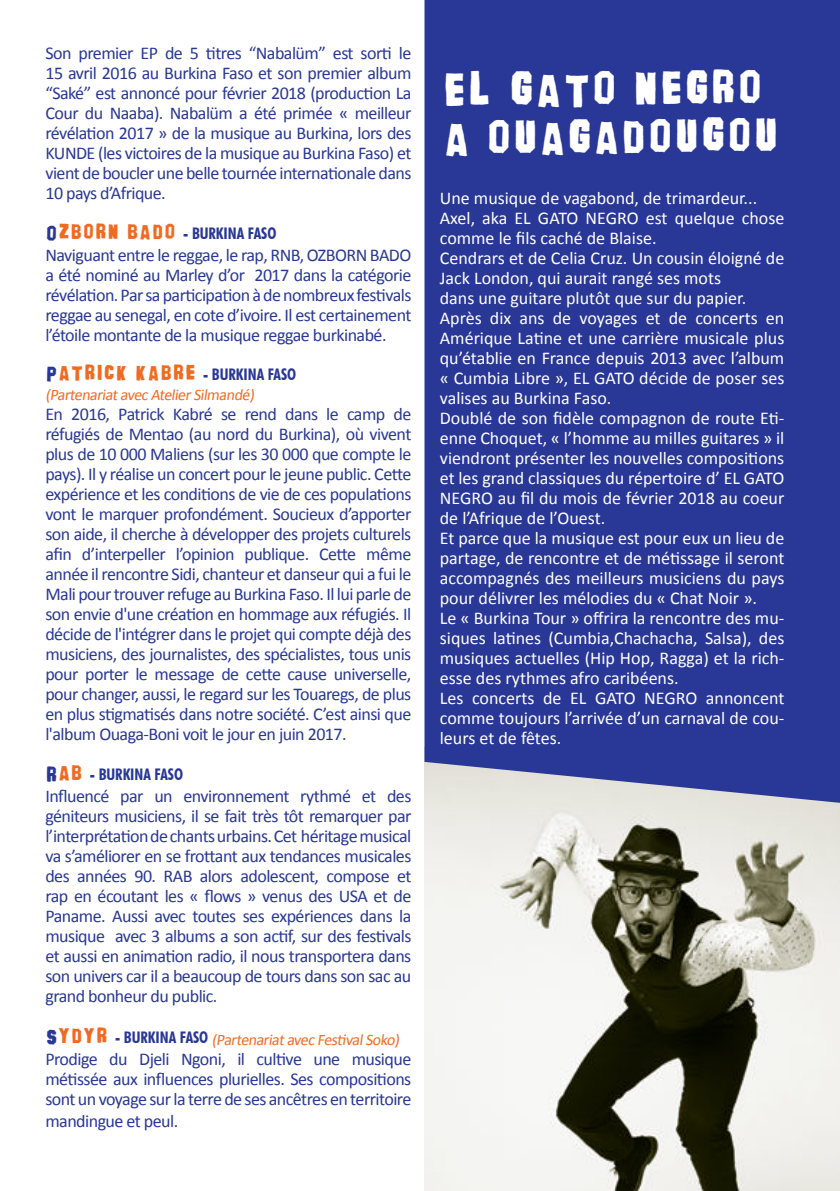
<style>
.page{position:relative;width:840px;height:1191px;background:#fff}
.page>*{position:absolute;margin:0;border:0;box-sizing:border-box;transform-origin:0 0}
.t1{font:40px/47.8px "banhart black";letter-spacing:-.03em;color:#fff}
.t2{font:18px/20px "Calibri";letter-spacing:-.03em;color:#293896;text-align:justify}
.t3{font:18px/20px "Calibri";color:#fff}
.t4{font:16px "Calibri";color:#f06b22}
.t5{font:700 condensed 16px "Futura BT";color:#293896}
.s1{font-family:"banhart black";font-weight:400;font-stretch:normal;font-size:18px}
.s2{font-family:"banhart black";font-weight:400;font-stretch:normal;font-size:18px;color:#f06b22}
.s3{font-family:"banhart black";font-size:18px;color:#293896}
.s4{font-family:"banhart black";font-size:18px}
.s5{font-family:"Futura BT";font-weight:700;font-stretch:condensed;color:#293896}
</style>
<div class="page">
<img style="left:424px;top:803px;width:415px;height:388px">
<svg style="left:424px;top:0;width:415px;height:803px;fill:#293896"></svg>
<p class="t2" style="left:45px;top:43px;width:367px">Son premier EP de 5 titres “Nabalüm” est sorti le 15 avril 2016 au Burkina Faso et son premier album “Saké” est annoncé pour février 2018 (production La Cour du Naaba). Nabalüm a été primée « meilleur révélation 2017 » de la musique au Burkina, lors des KUNDE (les victoires de la musique au Burkina Faso) et vient de boucler une belle tournée internationale dans 10 pays d’Afrique.</p>
<p class="t5" style="left:45px;top:226px;width:232px"><span class="s1">O</span><span class="s2">ZBORN BADO</span> - BURKINA FASO</p>
<p class="t2" style="left:45px;top:246px;width:367px">Naviguant entre le reggae, le rap, RNB, OZBORN BADO a été nominé au Marley d’or 2017 dans la catégorie révélation. Par sa participation à de nombreux festivals reggae au senegal, en cote d’ivoire. Il est certainement l’étoile montante de la musique reggae burkinabé.</p>
<p class="t5" style="left:45px;top:368px;width:252px"><span class="s1">P</span><span class="s2">ATRICK KABRE</span> - BURKINA FASO</p>
<p class="t4" style="left:45px;top:385px;width:213px">(Partenariatavec AtelierSilmandé)</p>
<p class="t2" style="left:45px;top:404px;width:367px">En 2016, Patrick Kabré se rend dans le camp de réfugiés de Mentao (au nord du Burkina), où vivent plus de 10 000 Maliens (sur les 30 000 que compte le pays). Il y réalise un concert pour le jeune public. Cette expérience et les conditions de vie de ces populations vont le marquer profondément. Soucieux d’apporter son aide, il cherche à développer des projets culturels afin d’interpeller l’opinion publique. Cette même année il rencontre Sidi, chanteur et danseur qui a fui le Mali pour trouver refuge au Burkina Faso. Il lui parle de son envie d'une création en hommage aux réfugiés. Il décide de l'intégrer dans le projet qui compte déjà des musiciens, des journalistes, des spécialistes, tous unis pour porter le message de cette cause universelle, pour changer, aussi, le regard sur les Touaregs, de plus en plus stigmatisés dans notre société. C’est ainsi que l'album Ouaga-Boni voit le jour en juin 2017.</p>
<p class="t5" style="left:45px;top:767px;width:139px"><span class="s1">R</span><span class="s2">AB</span> - BURKINA FASO</p>
<p class="t2" style="left:45px;top:786px;width:367px">Influencé par un environnement rythmé et des géniteurs musiciens, il se fait très tôt remarquer par l’interprétation de chants urbains. Cet héritage musical va s’améliorer en se frottant aux tendances musicales des années 90. RAB alors adolescent, compose et rap en écoutant les « flows » venus des USA et de Paname. Aussi avec toutes ses expériences dans la musique avec 3 albums a son actif, sur des festivals et aussi en animation radio, il nous transportera dans son univers car il a beaucoup de tours dans son sac au grand bonheur du public.</p>
<p class="t4" style="left:45px;top:1029px;width:358px"><span class="s3">S</span> <span class="s4">Y D Y R</span> <span class="s5">- B U R K I N A FAS O</span> (Partenariatavec FestivalSoko)</p>
<p class="t2" style="left:45px;top:1049px;width:367px;line-height:20.6px">Prodige du Djeli Ngoni, il cultive une musique métissée aux influences plurielles. Ses compositions sont un voyage sur la terre de ses ancêtres en territoire mandingue et peul.</p>
<h1 class="t1" style="left:442px;top:63px;width:340px">EL GATO NEGRO<br>A OUAGADOUGOU</h1>
<p class="t3" style="left:439px;top:188px;width:346px">Une musique de vagabond, de trimardeur...<br>Axel, aka EL GATO NEGRO est quelque chose comme le fils caché de Blaise.<br>Cendrars et de Celia Cruz. Un cousin éloigné de Jack London, qui aurait rangé ses mots<br>dans une guitare plutôt que sur du papier.<br>Après dix ans de voyages et de concerts en Amérique Latine et une carrière musicale plus qu’établie en France depuis 2013 avec l’album « Cumbia Libre », EL GATO décide de poser ses valises au Burkina Faso.<br>Doublé de son fidèle compagnon de route Eti&shy;enne Choquet, « l’homme au milles guitares » il viendront présenter les nouvelles compositions et les grand classiques du répertoire d’ EL GATO NEGRO au fil du mois de février 2018 au coeur de l’Afrique de l’Ouest.<br>Et parce que la musique est pour eux un lieu de partage, de rencontre et de métissage il seront accompagnés des meilleurs musiciens du pays pour délivrer les mélodies du « Chat Noir ».<br>Le « Burkina Tour » offrira la rencontre des mu&shy;siques latines (Cumbia,Chachacha, Salsa), des musiques actuelles (Hip Hop, Ragga) et la rich&shy;esse des rythmes afro caribéens.<br>Les concerts de EL GATO NEGRO annoncent comme toujours l’arrivée d’un carnaval de cou&shy;leurs et de fêtes.</p>
</div>
